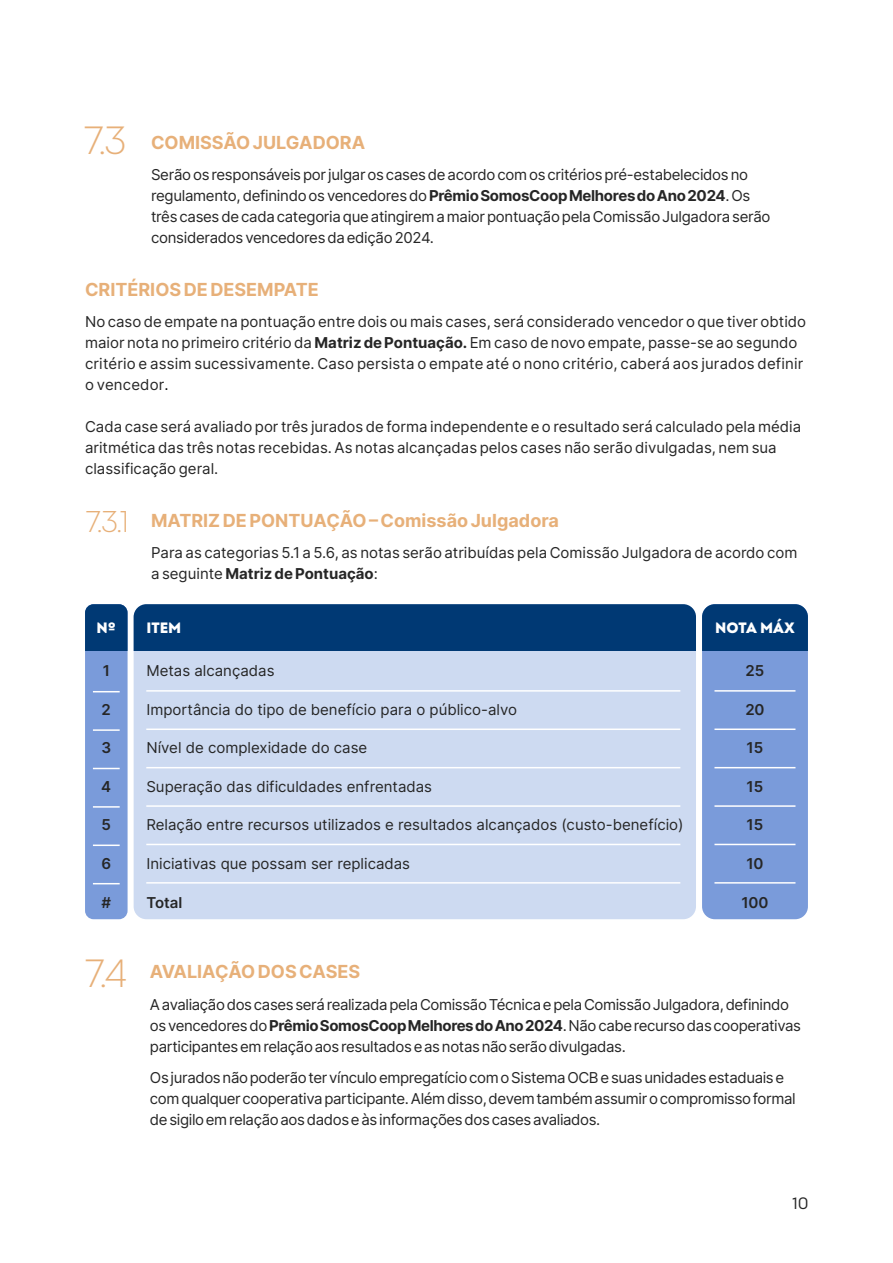
<style>
.page{position:relative;width:893px;height:1263px;background:#fff}
.page>*{position:absolute;margin:0;border:0;box-sizing:border-box;transform-origin:0 0}
.List_Paragraph{font:39.3px "Intro Light Alt";color:#e7b079}
.List_Paragraph-2{font:30px "Intro Light Alt";color:#e7b079}
.Subtítulo{font:700 18px "Inter";color:#e7b079}
.t1{font:16.5px "Intro";color:#262626}
.t2{font:15px/21px "Inter";color:#262626}
.t3{font:15px/21px "Inter";letter-spacing:-.025em;color:#262626}
.t4{font:15px/21px "Inter";letter-spacing:-.02em;color:#262626}
.t5{font:600 15px "Inter";color:#262626}
.t6{font:900 15px "Intro";color:#fff}
.s1{font-weight:700}
.s2{font-family:"Calibri";font-size:16.5px;color:#000}
</style>
<div class="page">
<div style="left:134px;top:604px;width:562px;height:315px;background:#cddaf1;border-radius:13px"></div>
<div style="left:134px;top:604px;width:562px;height:46px;background:#003974"></div>
<div style="left:85px;top:604px;width:43px;height:315px;background:#7a9bda;border-radius:9px"></div>
<div style="left:85px;top:604px;width:43px;height:46px;background:#003974"></div>
<div style="left:702px;top:604px;width:106px;height:315px;background:#7a9bda;border-radius:13px"></div>
<div style="left:702px;top:604px;width:106px;height:46px;background:#003974"></div>
<svg style="left:93px;top:691px;width:27px;height:1px"></svg>
<hr style="left:93px;top:729px;width:27px;height:2px;background:#fff">
<svg style="left:93px;top:768px;width:27px;height:1px"></svg>
<hr style="left:93px;top:806px;width:27px;height:2px;background:#fff">
<hr style="left:93px;top:844px;width:27px;height:2px;background:#fff">
<svg style="left:93px;top:883px;width:27px;height:1px"></svg>
<hr style="left:714px;top:690px;width:81px;height:2px;background:#fff">
<hr style="left:714px;top:728px;width:81px;height:2px;background:#fff">
<hr style="left:714px;top:767px;width:81px;height:1px;background:#fff">
<hr style="left:714px;top:805px;width:81px;height:2px;background:#fff">
<hr style="left:714px;top:844px;width:81px;height:1px;background:#fff">
<hr style="left:714px;top:882px;width:81px;height:2px;background:#fff">
<hr style="left:146px;top:690px;width:534px;height:2px;background:#fff">
<hr style="left:146px;top:728px;width:534px;height:2px;background:#fff">
<hr style="left:146px;top:767px;width:534px;height:1px;background:#fff">
<hr style="left:146px;top:805px;width:534px;height:2px;background:#fff">
<hr style="left:146px;top:844px;width:534px;height:1px;background:#fff">
<hr style="left:146px;top:882px;width:534px;height:2px;background:#fff">
<p class="List_Paragraph" style="left:83px;top:117px;width:45px">7.3</p>
<p class="Subtítulo" style="left:151px;top:129px;width:216px">COMISSÃO JULGADORA</p>
<p class="t4" style="left:151px;top:164px;width:621px">Serão os responsáveis por julgar os cases de acordo com os critérios pré-estabelecidos no regulamento, definindo os vencedores do <span class="s1">Prêmio SomosCoop Melhores do Ano 2024</span>. Os três cases de cada categoria que atingirem a maior pontuação pela Comissão Julgadora serão considerados vencedores da edição 2024.</p>
<p class="Subtítulo" style="left:85px;top:276px;width:235px">CRITÉRIOS DE DESEMPATE</p>
<p class="t2" style="left:85px;top:311px;width:723px">No caso de empate na pontuação entre dois ou mais cases, será considerado vencedor o que tiver obtido maior nota no primeiro critério da <span class="s1">Matriz de Pontuação.</span>Em caso de novo empate, passe-se ao segundo critério e assim sucessivamente. Caso persista o empate até o nono critério, caberá aos jurados definir o vencedor<span class="s2">.</span></p>
<p class="t2" style="left:85px;top:416px;width:718px">Cada case será avaliado por três jurados de forma independente e o resultado será calculado pela média aritmética das três notas recebidas. As notas alcançadas pelos cases não serão divulgadas, nem sua classificação geral.</p>
<p class="List_Paragraph-2" style="left:85px;top:503px;width:45px">7.3.1</p>
<p class="Subtítulo" style="left:151px;top:507px;width:409px">MATRIZ DE PONTUAÇÃO – Comissão Julgadora</p>
<p class="t2" style="left:151px;top:542px;width:648px">Para as categorias 5.1 a 5.6, as notas serão atribuídas pela Comissão Julgadora de acordo com a seguinte <span class="s1">Matriz de Pontuação</span>:</p>
<p class="t6" style="left:97px;top:618px;width:21px">Nº</p>
<p class="t5" style="left:103px;top:660px;width:9px">1</p>
<p class="t5" style="left:102px;top:698px;width:11px">2</p>
<p class="t5" style="left:101px;top:737px;width:11px">3</p>
<p class="t5" style="left:101px;top:775px;width:11px">4</p>
<p class="t5" style="left:102px;top:814px;width:11px">5</p>
<p class="t5" style="left:101px;top:853px;width:11px">6</p>
<p class="t5" style="left:101px;top:891px;width:11px">#</p>
<p class="t6" style="left:146px;top:618px;width:36px">ITEM</p>
<p class="t2" style="left:146px;top:660px;width:130px">Metas alcançadas</p>
<p class="t2" style="left:146px;top:698px;width:372px">Importância do tipo de benefício para o público-alvo</p>
<p class="t2" style="left:146px;top:737px;width:222px">Nível de complexidade do case</p>
<p class="t2" style="left:146px;top:775px;width:287px">Superação das dificuldades enfrentadas</p>
<p class="t2" style="left:146px;top:814px;width:539px">Relação entre recursos utilizados e resultados alcançados (custo-benefício)</p>
<p class="t2" style="left:146px;top:853px;width:265px">Iniciativas que possam ser replicadas</p>
<p class="t5" style="left:146px;top:891px;width:38px">Total</p>
<p class="t6" style="left:715px;top:618px;width:81px">NOTA MÁX</p>
<p class="t5" style="left:746px;top:660px;width:20px">25</p>
<p class="t5" style="left:745px;top:698px;width:21px">20</p>
<p class="t5" style="left:747px;top:737px;width:18px">15</p>
<p class="t5" style="left:747px;top:775px;width:18px">15</p>
<p class="t5" style="left:747px;top:814px;width:18px">15</p>
<p class="t5" style="left:746px;top:853px;width:19px">10</p>
<p class="t5" style="left:741px;top:891px;width:29px">100</p>
<p class="List_Paragraph" style="left:84px;top:950px;width:45px">7.4</p>
<p class="Subtítulo" style="left:150px;top:958px;width:212px">AVALIAÇÃO DOS CASES</p>
<p class="t3" style="left:150px;top:993px;width:653px">A avaliação dos cases será realizada pela Comissão Técnica e pela Comissão Julgadora, definindo os vencedores do <span class="s1">Prêmio SomosCoop Melhores do Ano 2024</span>. Não cabe recurso das cooperativas participantes em relação aos resultados e as notas não serão divulgadas.</p>
<p class="t3" style="left:150px;top:1067px;width:647px">Os jurados não poderão ter vínculo empregatício com o Sistema OCB e suas unidades estaduais e com qualquer cooperativa participante. Além disso, devem também assumir o compromisso formal de sigilo em relação aos dados e às informações dos cases avaliados.</p>
<p class="t1" style="left:792px;top:1194px;width:18px">10</p>
</div>
